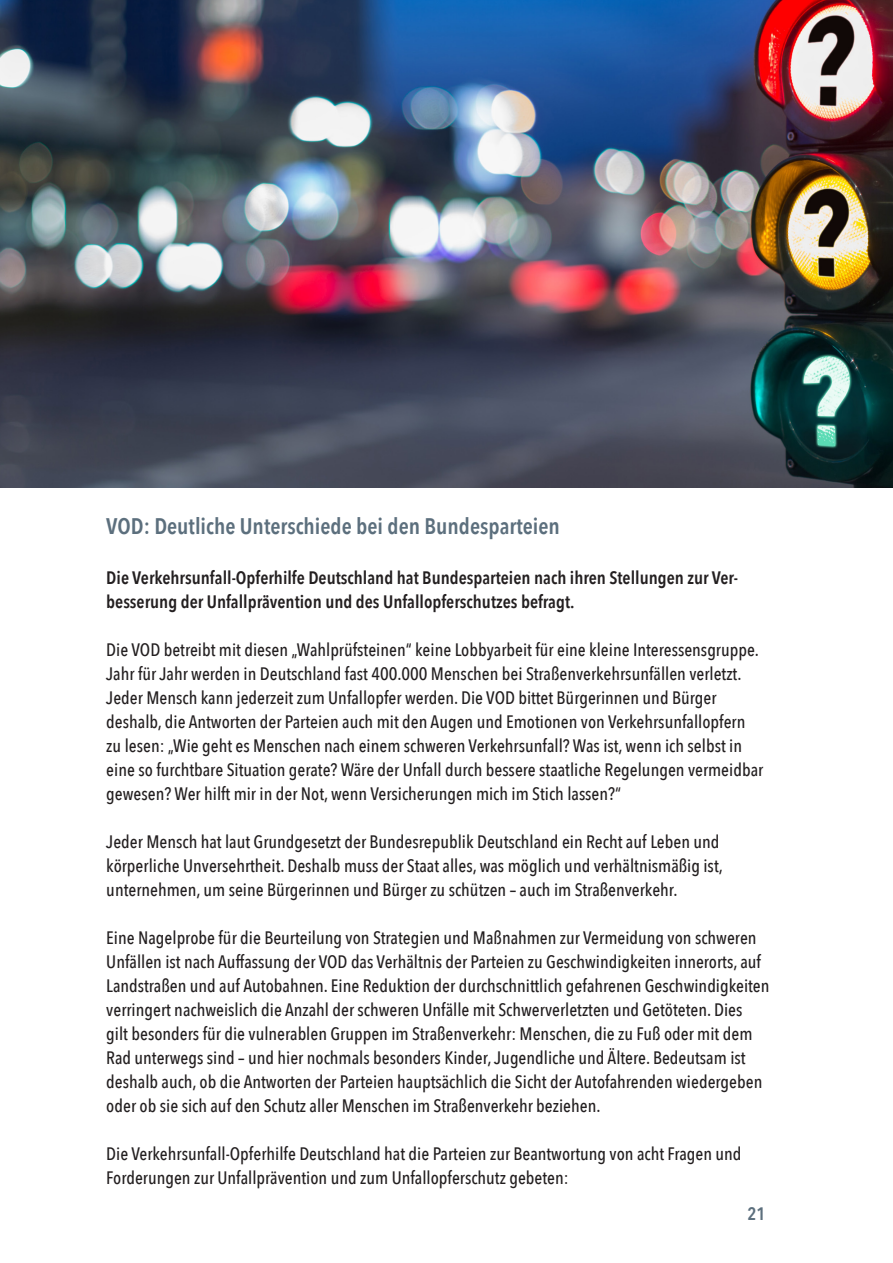
<style>
.page{position:relative;width:893px;height:1263px;background:#fff}
.page>*{position:absolute;margin:0;border:0;box-sizing:border-box;transform-origin:0 0}
.t1{font:600 22.5px "Avenir Next Condensed";color:#5c6f7d}
.t2{font:500 18px/24px "Avenir Next Condensed";color:#231f20}
.t3{font:600 18px/24px "Avenir Next Condensed";color:#231f20}
.t4{font:600 18px "Avenir Next Condensed";color:#5c6f7d}
</style>
<div class="page">
<img style="left:0;top:0;width:893px;height:488px">
<p class="t1" style="left:106px;top:507px;width:455px">VOD: Deutliche Unterschiede bei den Bundesparteien</p>
<p class="t3" style="left:106px;top:565px;width:633px">Die Verkehrsunfall-Opferhilfe Deutschland hat Bundesparteien nach ihren Stellungen zur Ver&shy;besserung der Unfallprävention und des Unfallopferschutzes befragt.</p>
<p class="t2" style="left:106px;top:637px;width:658px">Die VOD betreibt mit diesen „Wahlprüfsteinen“ keine Lobbyarbeit für eine kleine Interessensgruppe.<br>Jahr für Jahr werden in Deutschland fast 400.000 Menschen bei Straßenverkehrsunfällen verletzt.<br>Jeder Mensch kann jederzeit zum Unfallopfer werden. Die VOD bittet Bürgerinnen und Bürger deshalb, die Antworten der Parteien auch mit den Augen und Emotionen von Verkehrsunfallopfern zu lesen: „Wie geht es Menschen nach einem schweren Verkehrsunfall? Was ist, wenn ich selbst in eine so furchtbare Situation gerate? Wäre der Unfall durch bessere staatliche Regelungen vermeidbar gewesen? Wer hilft mir in der Not, wenn Versicherungen mich im Stich lassen?“</p>
<p class="t2" style="left:106px;top:829px;width:618px">Jeder Mensch hat laut Grundgesetzt der Bundesrepublik Deutschland ein Recht auf Leben und körperliche Unversehrtheit. Deshalb muss der Staat alles, was möglich und verhältnismäßig ist, unternehmen, um seine Bürgerinnen und Bürger zu schützen – auch im Straßenverkehr.</p>
<p class="t2" style="left:106px;top:925px;width:665px">Eine Nagelprobe für die Beurteilung von Strategien und Maßnahmen zur Vermeidung von schweren Unfällen ist nach Auffassung der VOD das Verhältnis der Parteien zu Geschwindigkeiten innerorts, auf Landstraßen und auf Autobahnen. Eine Reduktion der durchschnittlich gefahrenen Geschwindigkeiten verringert nachweislich die Anzahl der schweren Unfälle mit Schwerverletzten und Getöteten. Dies<br>gilt besonders für die vulnerablen Gruppen im Straßenverkehr: Menschen, die zu Fuß oder mit dem Rad unterwegs sind – und hier nochmals besonders Kinder, Jugendliche und Ältere. Bedeutsam ist deshalb auch, ob die Antworten der Parteien hauptsächlich die Sicht der Autofahrenden wiedergeben oder ob sie sich auf den Schutz aller Menschen im Straßenverkehr beziehen.</p>
<p class="t2" style="left:106px;top:1141px;width:637px">Die Verkehrsunfall-Opferhilfe Deutschland hat die Parteien zur Beantwortung von acht Fragen und<br>Forderungen zur Unfallprävention und zum Unfallopferschutz gebeten:</p>
<p class="t4" style="left:747px;top:1198px;width:19px">21</p>
</div>
